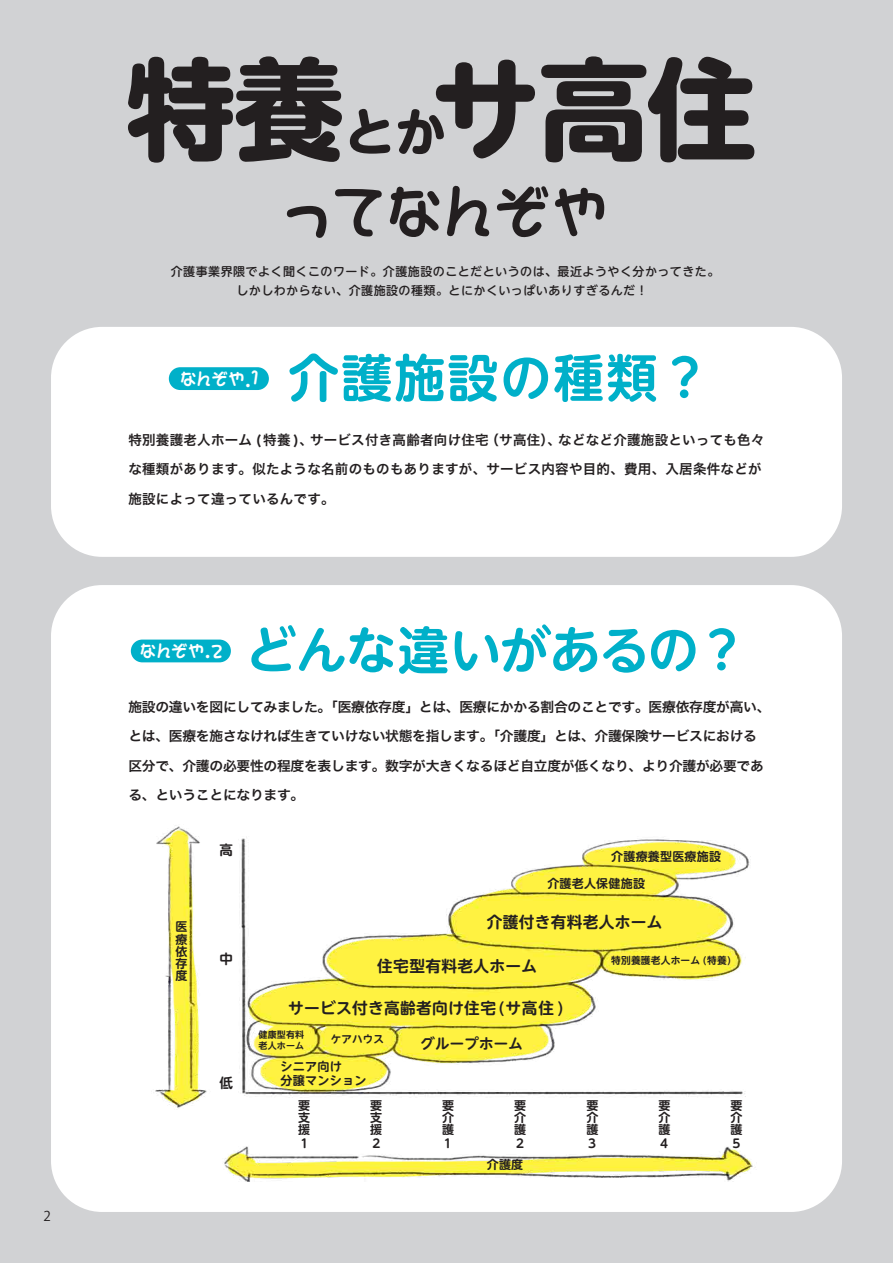
<style>
.page{position:relative;width:893px;height:1263px;background:#d1d2d4}
.page>*{position:absolute;margin:0;border:0;box-sizing:border-box;transform-origin:0 0}
.t1{font:700 110.55px "UD Shin M Go Pro";color:#231f20}
.t2{font:60px "Pop 5 EGP Heavy SJIS";letter-spacing:.02em;color:#231f20}
.t3{font:700 51px "UD Shin M Go Pro De";letter-spacing:-.02em;color:#00b0c9}
.t4{font:700 51px "UD Shin M Go Pro De";letter-spacing:.04em;color:#00b0c9}
.t5{font:17.55px "Pop 5 EGP Heavy SJIS";letter-spacing:.02em;color:#fff}
.t6{font:700 15.75px "UD Shin M Go Pro De";letter-spacing:.02em;color:#231f20}
.t7{font:700 14.4px "UD Shin M Go Pro De";letter-spacing:.02em;color:#231f20}
.t8{font:13.5px/29.5px "Hira Kaku Std N W6";letter-spacing:-.02em;color:#231f20}
.t9{font:13.5px/29.5px "Hira Kaku Std N W6";letter-spacing:.02em;color:#231f20}
.t10{font:700 13.5px "UD Shin M Go Pro De";color:#231f20}
.t11{font:13.5px "Koz Go Pro";color:#231f20}
.t12{font:700 12.15px/13.2px "UD Shin M Go Pro De";letter-spacing:.02em;color:#231f20}
.t13{font:500 12px/19.2px "UD Shin M Go Pro";letter-spacing:.04em;color:#231f20;text-align:center}
.t14{font:700 12px/12.3px "UD Shin M Go Pro De";letter-spacing:.02em;color:#231f20;text-align:justify}
.t15{font:700 10.5px "UD Shin M Go Pro De";letter-spacing:.02em;color:#231f20}
.t16{font:700 9.75px "UD Shin M Go Pro De";letter-spacing:.02em;color:#231f20}
.t17{font:700 9px/11.4px "UD Shin M Go Pro De";letter-spacing:.02em;color:#231f20}
.s1{font-size:51.45px}
</style>
<div class="page">
<div style="left:51px;top:327px;width:791px;height:230px;background:#fff;border-radius:51px"></div>
<div style="left:51px;top:585px;width:791px;height:627px;background:#fff;border-radius:51px"></div>
<div style="left:169px;top:367px;width:100px;height:23px;background:#00b0c9;border-radius:11px"></div>
<div style="left:131px;top:639px;width:100px;height:23px;background:#00b0c9;border-radius:11px"></div>
<img style="left:155px;top:825px;width:598px;height:356px">
<p class="t11" style="left:44px;top:1207px;width:9px">2</p>
<h1 class="t1" style="left:125px;top:19px;width:633px">特養<span class="s1">とか</span>サ高住</h1>
<h2 class="t2" style="left:284px;top:181px;width:324px">ってなんぞや</h2>
<p class="t13" style="left:171px;top:261px;width:550px">介護事業界隈でよく聞くこのワード。介護施設のことだというのは、最近ようやく分かってきた。しかしわからない、介護施設の種類。とにかくいっぱいありすぎるんだ！</p>
<h3 class="t4" style="left:288px;top:336px;width:424px">介護施設の種類？</h3>
<p class="t9" style="left:128px;top:425px;width:638px">特別養護老人ホーム (特養 )、サービス付き高齢者向け住宅（サ高住）、などなど介護施設といっても色々な種類があります。似たような名前のものもありますが、サービス内容や目的、費用、入居条件などが施設によって違っているんです。</p>
<p class="t5" style="left:180px;top:370px;width:80px">なんぞや.1</p>
<p class="t5" style="left:140px;top:642px;width:84px">なんぞや.2</p>
<h3 class="t3" style="left:246px;top:609px;width:503px">どんな違いがあるの？</h3>
<p class="t8" style="left:128px;top:692px;width:644px">施設の違いを図にしてみました。「医療依存度」とは、医療にかかる割合のことです。医療依存度が高い、とは、医療を施さなければ生きていけない状態を指します。「介護度」とは、介護保険サービスにおける区分で、介護の必要性の程度を表します。数字が大きくなるほど自立度が低くなり、より介護が必要である、ということになります。</p>
<p class="t14" style="left:175px;top:920px;width:13px">医療依存度</p>
<p class="t10" style="left:219px;top:839px;width:15px">高</p>
<p class="t10" style="left:219px;top:947px;width:15px">中</p>
<p class="t10" style="left:219px;top:1072px;width:15px">低</p>
<p class="t14" style="left:611px;top:850px;width:111px">介護療養型医療施設</p>
<p class="t14" style="left:547px;top:877px;width:99px">介護老人保健施設</p>
<p class="t6" style="left:487px;top:909px;width:177px">介護付き有料老人ホーム</p>
<p class="t6" style="left:377px;top:953px;width:161px">住宅型有料老人ホーム</p>
<p class="t6" style="left:288px;top:995px;width:277px">サービス付き高齢者向け住宅(サ高住 )</p>
<p class="t7" style="left:420px;top:1031px;width:104px">グループホーム</p>
<p class="t17" style="left:258px;top:1028px;width:47px">健康型有料老人ホーム</p>
<p class="t12" style="left:281px;top:1059px;width:87px">シニア向け<br>分譲マンション</p>
<p class="t15" style="left:331px;top:1031px;width:55px">ケアハウス</p>
<p class="t16" style="left:611px;top:952px;width:121px">特別養護老人ホーム (特養)</p>
<p class="t14" style="left:298px;top:1098px;width:13px">要支援</p>
<p class="t14" style="left:370px;top:1098px;width:13px">要支援</p>
<p class="t14" style="left:442px;top:1098px;width:13px">要介護</p>
<p class="t14" style="left:514px;top:1098px;width:13px">要介護</p>
<p class="t14" style="left:586px;top:1098px;width:13px">要介護</p>
<p class="t14" style="left:658px;top:1098px;width:13px">要介護</p>
<p class="t14" style="left:730px;top:1098px;width:13px">要介護</p>
<p class="t14" style="left:300px;top:1137px;width:9px">1</p>
<p class="t14" style="left:373px;top:1137px;width:9px">2</p>
<p class="t14" style="left:444px;top:1137px;width:9px">1</p>
<p class="t14" style="left:516px;top:1137px;width:9px">2</p>
<p class="t14" style="left:588px;top:1137px;width:9px">3</p>
<p class="t14" style="left:660px;top:1137px;width:9px">4</p>
<p class="t14" style="left:732px;top:1137px;width:9px">5</p>
<p class="t14" style="left:487px;top:1157px;width:38px">介護度</p>
</div>
